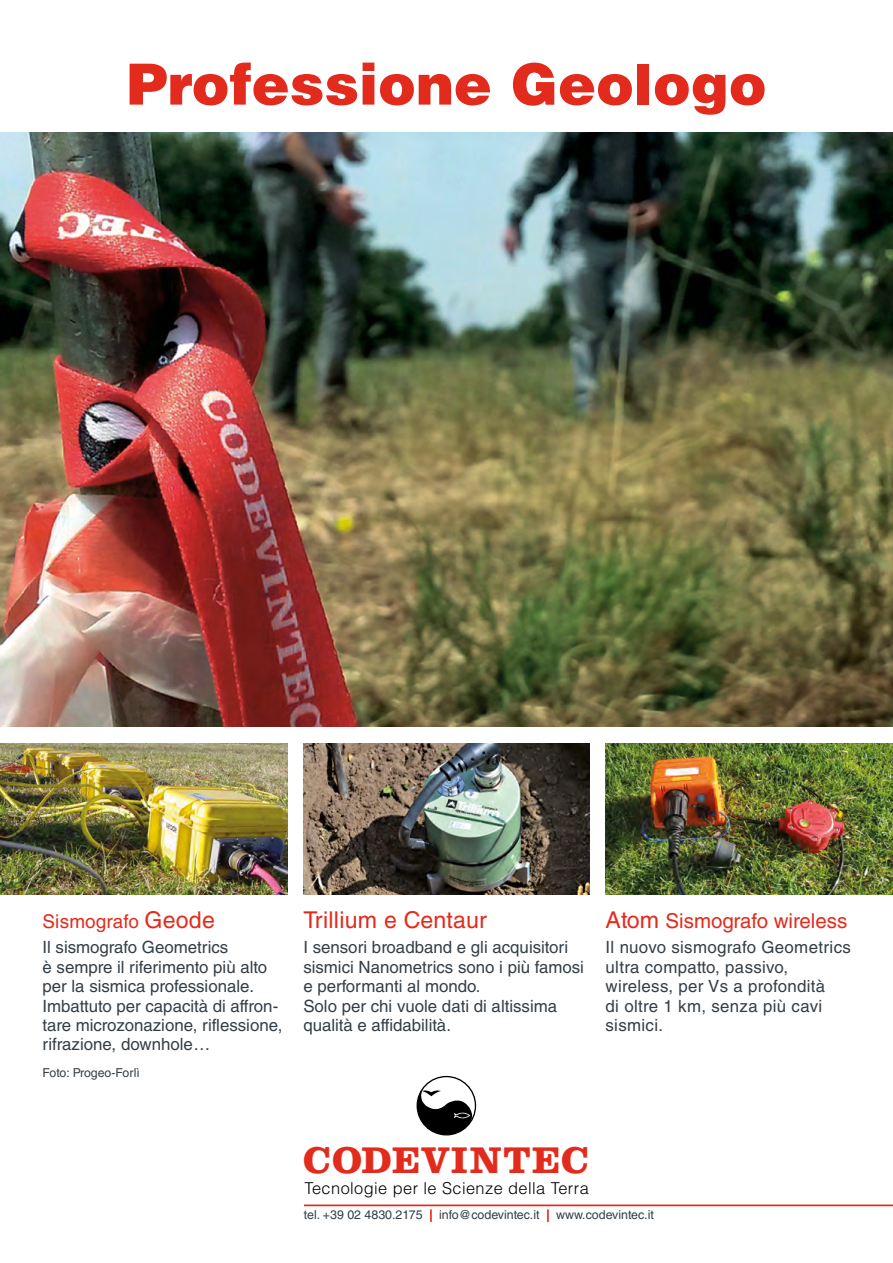
<style>
.page{position:relative;width:893px;height:1263px;background:#fff}
.page>*{position:absolute;margin:0;border:0;box-sizing:border-box;transform-origin:0 0}
.t1{font:900 56.85px "Helvetica LT Std";color:#e22b1c}
.t2{font:700 38.55px "Clarendon LT Std";letter-spacing:.03em;color:#e22b1c}
.t3{font:23.1px "Helvetica LT Std";letter-spacing:.01em;color:#e22b1c}
.t4{font:20.4px "Helvetica LT Std";color:#e22b1c}
.t5{font:18.9px "Helvetica LT Std";letter-spacing:.01em;color:#e22b1c}
.t6{font:16.8px/19.5px "Helvetica LT Std";color:#333e47}
.t7{font:16.8px/19.5px "Helvetica LT Std";letter-spacing:.02em;color:#333e47}
.t8{font:300 16.35px "Helvetica LT Std";letter-spacing:.025em;color:#000}
.t9{font:12.45px "Helvetica LT Std";color:#333e47}
.t10{font:12.3px "Helvetica LT Std";color:#333e47}
.s1{font-size:23.1px}
.s2{font-weight:300;color:#e22b1c}
</style>
<div class="page">
<img style="left:0;top:133px;width:893px;height:593px">
<img style="left:0;top:743px;width:287px;height:151px">
<img style="left:303px;top:743px;width:287px;height:151px">
<img style="left:606px;top:743px;width:287px;height:151px">
<svg style="left:417px;top:1076px;width:58px;height:59px"></svg>
<div style="left:417px;top:1076px;width:59px;height:59px;border:1px solid #000;border-radius:50%"></div>
<hr style="left:304px;top:1204px;width:589px;height:2px;background:#e22b1c">
<svg style="left:430px;top:1209px;width:2px;height:13px"></svg>
<svg style="left:547px;top:1209px;width:2px;height:13px"></svg>
<h1 class="t1" style="left:126px;top:47px;width:642px">Professione Geologo</h1>
<p class="t5" style="left:43px;top:910px;width:174px">Sismografo <span class="s1">Geode</span></p>
<p class="t6" style="left:43px;top:937px;width:242px">Il sismografo Geometrics<br>è sempre il riferimento più alto per la sismica professionale.<br>Imbattuto per capacità di affron&shy;tare microzonazione, riflessione, rifrazione, downhole…</p>
<p class="t10" style="left:43px;top:1065px;width:99px">Foto: Progeo-Forlì</p>
<h3 class="t3" style="left:303px;top:906px;width:185px">Trillium e Centaur</h3>
<p class="t6" style="left:303px;top:937px;width:282px">I sensori broadband e gli acquisitori sismici Nanometrics sono i più famosi e performanti al mondo.<br>Solo per chi vuole dati di altissima qualità e affidabilità.</p>
<p class="t4" style="left:606px;top:909px;width:243px"><span class="s1">Atom</span> Sismografo wireless</p>
<p class="t7" style="left:606px;top:937px;width:247px">Il nuovo sismografo Geometrics ultra compatto, passivo, wireless, per Vs a profondità<br>di oltre 1 km, senza più cavi sismici.</p>
<h2 class="t2" style="left:303px;top:1137px;width:287px">CODEVINTEC</h2>
<p class="t8" style="left:304px;top:1178px;width:286px">Tecnologie per le Scienze della Terra</p>
<p class="t9" style="left:304px;top:1207px;width:351px">tel. +39 02 4830.2175 <span class="s2">|</span> info@codevintec.it <span class="s2">|</span> www.codevintec.it</p>
</div>
